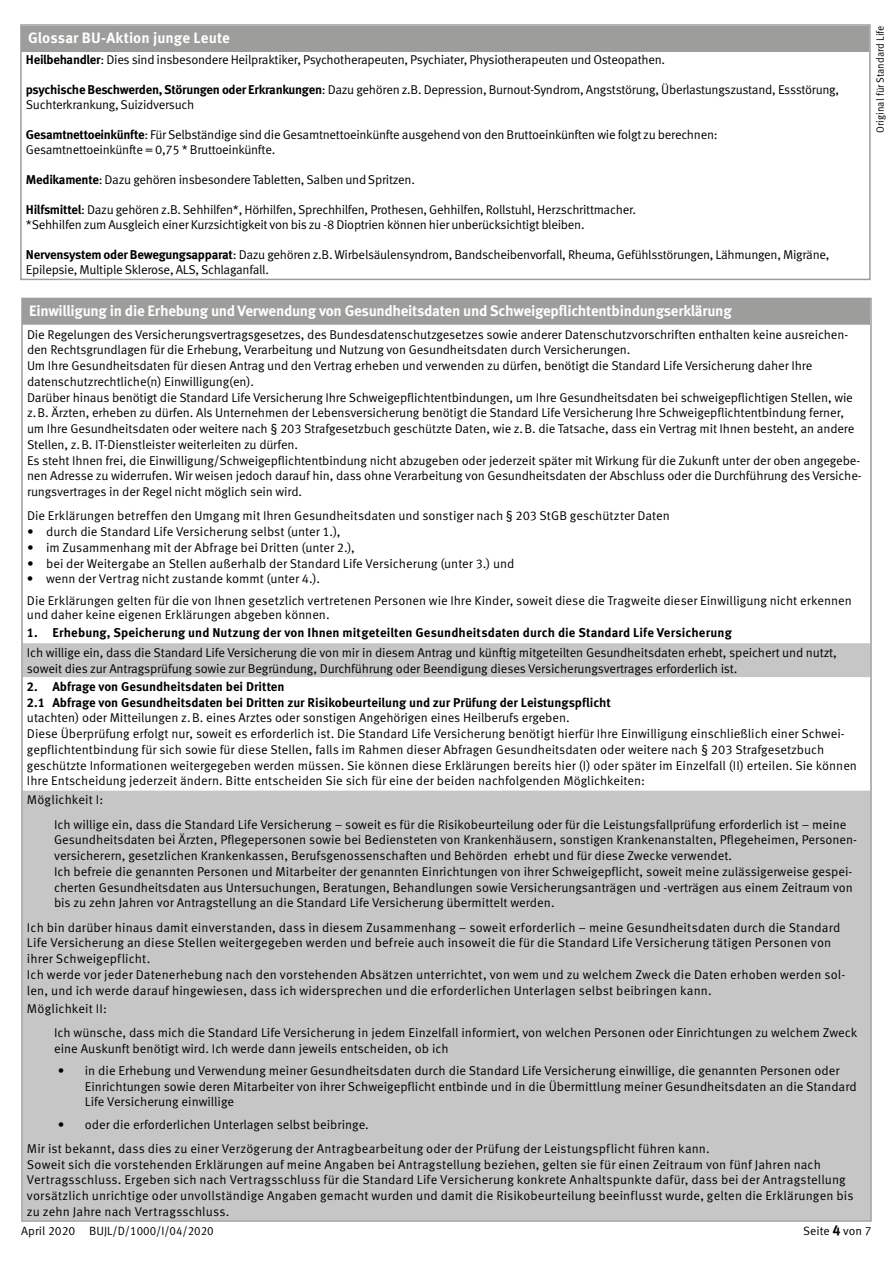
<style>
.page{position:relative;width:893px;height:1263px;background:#fff}
.page>*{position:absolute;margin:0;border:0;box-sizing:border-box;transform-origin:0 0}
.t1{font:700 15px "Meta Standard Life Pro TF";letter-spacing:-.02em;color:#fff}
.t2{font:700 15px "Meta Standard Life Pro TF";color:#fff}
.t3{font:12.75px/15.8px "Meta Standard Life Pro TF Norm";letter-spacing:-.005em;color:#000}
.t4{font:12.75px/15px "Meta Standard Life Pro TF Norm";letter-spacing:-.025em;color:#000}
.t5{font:700 12.75px/15.8px "Meta Standard Life Pro TF";color:#000}
.t6{font:12.75px/15px "Meta Standard Life Pro TF Norm";letter-spacing:-.03em;color:#000}
.t7{font:12px "Meta Standard Life Pro TF Norm";color:#000}
.t8{font:10.5px "Meta Standard Life Pro TF Norm";color:#000;scale:.95 1}
.s1{font-family:"Meta Standard Life Pro TF";font-weight:700}
.s2{font-family:"Meta Standard Life Pro TF";font-weight:700;font-size:14.25px}
</style>
<div class="page">
<div style="left:23px;top:299px;width:847px;height:26px;background:#9d9d9c"></div>
<svg style="left:24px;top:643px;width:845px;height:576px;fill:#c6c6c6"></svg>
<div style="left:22px;top:26px;width:847px;height:25px;background:#9d9d9c"></div>
<div style="left:20px;top:24px;width:851px;height:256px;border:2px solid #9d9d9c"></div>
<p class="t2" style="left:28px;top:26px;width:203px">Glossar BU-Aktion junge Leute</p>
<p class="t4" style="left:26px;top:52px;width:641px"><span class="s1">Heilbehandler</span>: Dies sind insbesondere Heilpraktiker, Psychotherapeuten, Psychiater, Physiotherapeuten und Osteopathen.</p>
<p class="t6" style="left:26px;top:82px;width:815px"><span class="s1">psychische Beschwerden, Störungen oder Erkrankungen</span>: Dazu gehören z.B. Depression, Burnout-Syndrom, Angststörung, Überlastungszustand, Essstörung,<br>Suchterkrankung, Suizidversuch</p>
<p class="t4" style="left:26px;top:127px;width:693px"><span class="s1">Gesamtnettoeinkünfte</span>: Für Selbständige sind die Gesamtnettoeinkünfte ausgehend von den Bruttoeinkünften wie folgt zu berechnen:<br>Gesamtnettoeinkünfte = 0,75 * Bruttoeinkünfte.</p>
<p class="t4" style="left:26px;top:172px;width:391px"><span class="s1">Medikamente</span>: Dazu gehören insbesondere Tabletten, Salben und Spritzen.</p>
<p class="t4" style="left:26px;top:202px;width:612px"><span class="s1">Hilfsmittel</span>: Dazu gehören z.B. Sehhilfen*, Hörhilfen, Sprechhilfen, Prothesen, Gehhilfen, Rollstuhl, Herzschrittmacher. *Sehhilfen zum Ausgleich einer Kurzsichtigkeit von bis zu -8 Dioptrien können hier unberücksichtigt bleiben.</p>
<p class="t4" style="left:26px;top:247px;width:805px"><span class="s1">Nervensystem oder Bewegungsapparat</span>: Dazu gehören z.B. Wirbelsäulensyndrom, Bandscheibenvorfall, Rheuma, Gefühlsstörungen, Lähmungen, Migräne,<br>Epilepsie, Multiple Sklerose, ALS, Schlaganfall.</p>
<p class="t1" style="left:29px;top:299px;width:704px">Einwilligung in die Erhebung und Verwendung von Gesundheitsdaten und Schweigepflichtentbindungserklärung</p>
<p class="t3" style="left:27px;top:325px;width:836px">Die Regelungen des Versicherungsvertragsgesetzes, des Bundesdatenschutzgesetzes sowie anderer Datenschutzvorschriften enthalten keine ausreichen&shy;den Rechtsgrundlagen für die Erhebung, Verarbeitung und Nutzung von Gesundheitsdaten durch Versicherungen.<br>Um Ihre Gesundheitsdaten für diesen Antrag und den Vertrag erheben und verwenden zu dürfen, benötigt die Standard Life Versicherung daher Ihre datenschutzrechtliche(n) Einwilligung(en).<br>Darüber hinaus benötigt die Standard Life Versicherung Ihre Schweigepflichtentbindungen, um Ihre Gesundheitsdaten bei schweigepflichtigen Stellen, wie z.B. Ärzten, erheben zu dürfen. Als Unternehmen der Lebensversicherung benötigt die Standard Life Versicherung Ihre Schweigepflichtentbindung ferner, um Ihre Gesundheitsdaten oder weitere nach § 203 Strafgesetzbuch geschützte Daten, wie z.B. die Tatsache, dass ein Vertrag mit Ihnen besteht, an andere Stellen, z.B. IT-Dienstleister weiterleiten zu dürfen.<br>Es steht Ihnen frei, die Einwilligung/Schweigepflichtentbindung nicht abzugeben oder jederzeit später mit Wirkung für die Zukunft unter der oben angegebe&shy;nen Adresse zu widerrufen. Wir weisen jedoch darauf hin, dass ohne Verarbeitung von Gesundheitsdaten der Abschluss oder die Durchführung des Versiche&shy;rungsvertrages in der Regel nicht möglich sein wird.</p>
<p class="t3" style="left:27px;top:507px;width:644px">Die Erklärungen betreffen den Umgang mit Ihren Gesundheitsdaten und sonstiger nach § 203 StGB geschützter Daten</p>
<p class="t3" style="left:27px;top:523px;width:315px">• durch die Standard Life Versicherung selbst (unter 1.),</p>
<p class="t3" style="left:27px;top:539px;width:329px">• im Zusammenhang mit der Abfrage bei Dritten (unter 2.),</p>
<p class="t3" style="left:27px;top:554px;width:489px">• bei der Weitergabe an Stellen außerhalb der Standard Life Versicherung (unter 3.) und</p>
<p class="t3" style="left:27px;top:567px;width:826px;line-height:22px">• wenn der Vertrag nicht zustande kommt (unter 4.).<br>Die Erklärungen gelten für die von Ihnen gesetzlich vertretenen Personen wie Ihre Kinder, soweit diese die Tragweite dieser Einwilligung nicht erkennen</p>
<p class="t3" style="left:27px;top:606px;width:304px">und daher keine eigenen Erklärungen abgeben können.</p>
<p class="t5" style="left:27px;top:624px;width:706px">1. Erhebung, Speicherung und Nutzung der von Ihnen mitgeteilten Gesundheitsdaten durch die Standard Life Versicherung</p>
<p class="t3" style="left:27px;top:644px;width:811px">Ich willige ein, dass die Standard Life Versicherung die von mir in diesem Antrag und künftig mitgeteilten Gesundheitsdaten erhebt, speichert und nutzt, soweit dies zur Antragsprüfung sowie zur Begründung, Durchführung oder Beendigung dieses Versicherungsvertrages erforderlich ist.</p>
<p class="t5" style="left:27px;top:678px;width:586px">2. Abfrage von Gesundheitsdaten bei Dritten<br>2.1 Abfrage von Gesundheitsdaten bei Dritten zur Risikobeurteilung und zur Prüfung der Leistungspflicht</p>
<p class="t3" style="left:27px;top:709px;width:832px">utachten) oder Mitteilungen z.B. eines Arztes oder sonstigen Angehörigen eines Heilberufs ergeben.<br>Diese Überprüfung erfolgt nur, soweit es erforderlich ist. Die Standard Life Versicherung benötigt hierfür Ihre Einwilligung einschließlich einer Schwei&shy;gepflichtentbindung für sich sowie für diese Stellen, falls im Rahmen dieser Abfragen Gesundheitsdaten oder weitere nach § 203 Strafgesetzbuch geschützte Informationen weitergegeben werden müssen. Sie können diese Erklärungen bereits hier (I) oder später im Einzelfall (II) erteilen. Sie können Ihre Entscheidung jederzeit ändern. Bitte entscheiden Sie sich für eine der beiden nachfolgenden Möglichkeiten:</p>
<p class="t3" style="left:54px;top:787px;width:794px;line-height:24.3px;text-indent:-27px">Möglichkeit I:<br>Ich willige ein, dass die Standard Life Versicherung – soweit es für die Risikobeurteilung oder für die Leistungsfallprüfung erforderlich ist – meine</p>
<p class="t3" style="left:54px;top:831px;width:804px">Gesundheitsdaten bei Ärzten, Pflegepersonen sowie bei Bediensteten von Krankenhäusern, sonstigen Krankenanstalten, Pflegeheimen, Personen&shy;versicherern, gesetzlichen Krankenkassen, Berufsgenossenschaften und Behörden erhebt und für diese Zwecke verwendet.<br>Ich befreie die genannten Personen und Mitarbeiter der genannten Einrichtungen von ihrer Schweigepflicht, soweit meine zulässigerweise gespei&shy;cherten Gesundheitsdaten aus Untersuchungen, Beratungen, Behandlungen sowie Versicherungsanträgen und -verträgen aus einem Zeitraum von bis zu zehn Jahren vor Antragstellung an die Standard Life Versicherung übermittelt werden.</p>
<p class="t3" style="left:27px;top:918px;width:820px">Ich bin darüber hinaus damit einverstanden, dass in diesem Zusammenhang – soweit erforderlich – meine Gesundheitsdaten durch die Standard Life Versicherung an diese Stellen weitergegeben werden und befreie auch insoweit die für die Standard Life Versicherung tätigen Personen von ihrer Schweigepflicht.<br>Ich werde vor jeder Datenerhebung nach den vorstehenden Absätzen unterrichtet, von wem und zu welchem Zweck die Daten erhoben werden sol&shy;len, und ich werde darauf hingewiesen, dass ich widersprechen und die erforderlichen Unterlagen selbst beibringen kann.</p>
<p class="t3" style="left:54px;top:995px;width:805px;line-height:24.3px;text-indent:-27px">Möglichkeit II:<br>Ich wünsche, dass mich die Standard Life Versicherung in jedem Einzelfall informiert, von welchen Personen oder Einrichtungen zu welchem Zweck</p>
<p class="t3" style="left:54px;top:1040px;width:396px">eine Auskunft benötigt wird. Ich werde dann jeweils entscheiden, ob ich</p>
<p class="t3" style="left:85px;top:1062px;width:773px;text-indent:-27px">• in die Erhebung und Verwendung meiner Gesundheitsdaten durch die Standard Life Versicherung einwillige, die genannten Personen oder<br>Einrichtungen sowie deren Mitarbeiter von ihrer Schweigepflicht entbinde und in die Übermittlung meiner Gesundheitsdaten an die Standard<br>Life Versicherung einwillige</p>
<p class="t3" style="left:27px;top:1111px;width:684px;line-height:24.3px;text-indent:31px">• oder die erforderlichen Unterlagen selbst beibringe.<br>Mir ist bekannt, dass dies zu einer Verzögerung der Antragbearbeitung oder der Prüfung der Leistungspflicht führen kann.</p>
<p class="t3" style="left:27px;top:1155px;width:828px">Soweit sich die vorstehenden Erklärungen auf meine Angaben bei Antragstellung beziehen, gelten sie für einen Zeitraum von fünf Jahren nach Vertragsschluss. Ergeben sich nach Vertragsschluss für die Standard Life Versicherung konkrete Anhaltspunkte dafür, dass bei der Antragstellung vorsätzlich unrichtige oder unvollständige Angaben gemacht wurden und damit die Risikobeurteilung beeinflusst wurde, gelten die Erklärungen bis zu zehn Jahre nach Vertragsschluss.</p>
<p class="t8" style="left:872px;top:133px;width:114px;rotate:-90deg">Original für Standard Life</p>
<p class="t7" style="left:21px;top:1222px;width:194px">April 2020 BUJL/D/1000/I/04/2020</p>
<p class="t7" style="left:803px;top:1222px;width:70px">Seite <span class="s2">4</span> von 7</p>
</div>
